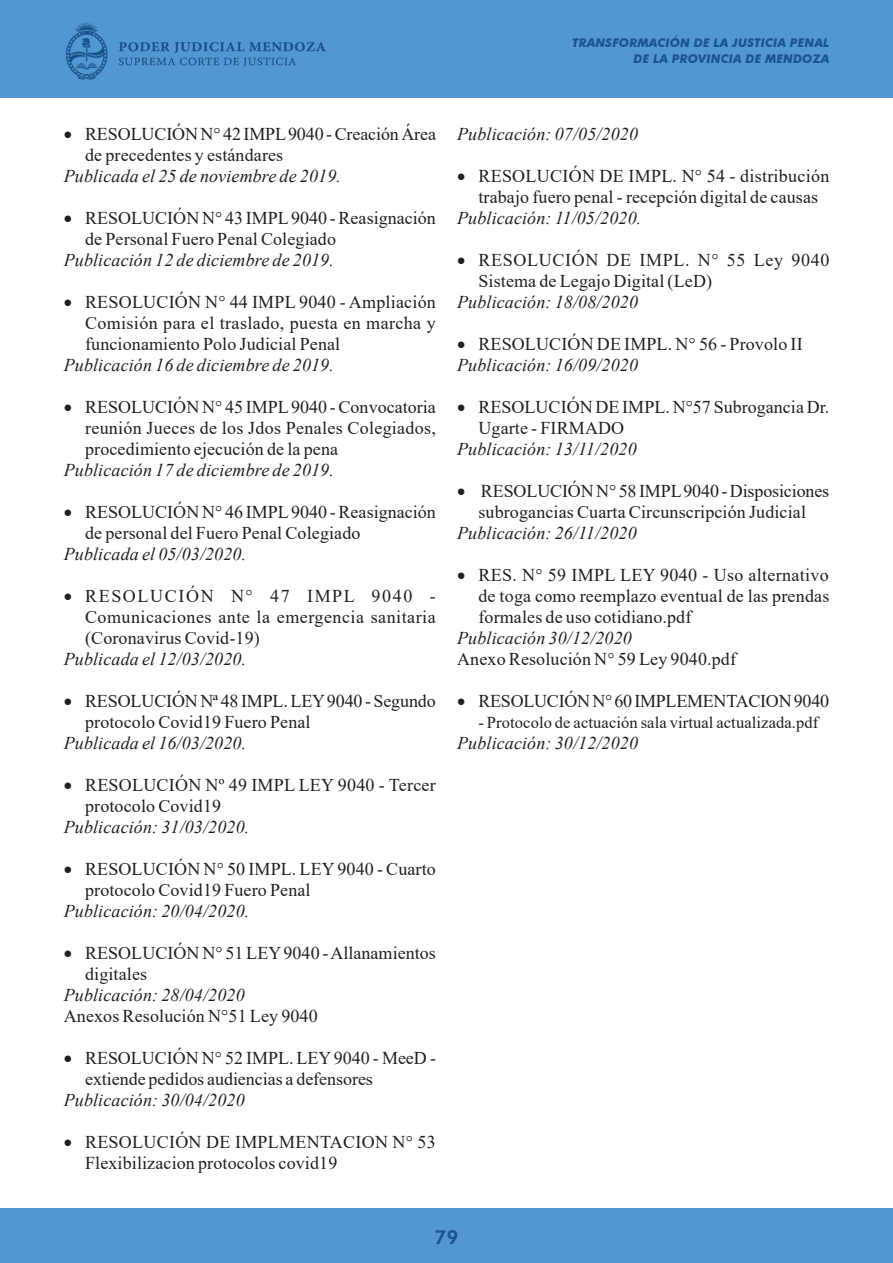
<style>
.page{position:relative;width:893px;height:1263px;background:#fff}
.page>*{position:absolute;margin:0;border:0;box-sizing:border-box;transform-origin:0 0}
.t1{font:800 19.5px "Futura BT";color:#1d5391}
.t2{font:18px/21px "Times New Roman";letter-spacing:.005em;color:#231f20}
.t3{font:italic 18px "Times New Roman";letter-spacing:.005em;color:#231f20}
.t4{font:18px "Times New Roman";letter-spacing:-.015em;color:#231f20}
.t5{font:16.5px "Times New Roman";letter-spacing:.005em;color:#231f20}
.t6{font:italic 700 12px/16.5px "Futura BT";letter-spacing:.01em;color:#1d5391;text-align:right}
</style>
<div class="page">
<div style="left:0;top:0;width:893px;height:98px;background:#5198d2"></div>
<div style="left:0;top:1208px;width:893px;height:55px;background:#5198d2"></div>
<img style="left:66px;top:22px;width:260px;height:58px">
<p class="t6" style="left:572px;top:34px;width:259px">TRANSFORMACIÓN DE LA JUSTICIA PENAL<br>DE LA PROVINCIA DE MENDOZA</p>
<p class="t2" style="left:85px;top:123px;width:352px;text-indent:-21px">• RESOLUCIÓN N° 42 IMPL 9040 - Creación Área de precedentes y estándares</p>
<p class="t3" style="left:64px;top:164px;width:279px">Publicada el 25 de noviembre de 2019.</p>
<p class="t2" style="left:85px;top:207px;width:352px;text-indent:-21px">• RESOLUCIÓN N° 43 IMPL 9040 - Reasignación de Personal Fuero Penal Colegiado</p>
<p class="t3" style="left:64px;top:248px;width:272px">Publicación 12 de diciembre de 2019.</p>
<p class="t2" style="left:85px;top:291px;width:352px;text-align:justify;text-indent:-21px">• RESOLUCIÓN N° 44 IMPL 9040 - Ampliación Comisión para el traslado, puesta en marcha y funcionamiento Polo Judicial Penal</p>
<p class="t3" style="left:64px;top:353px;width:272px">Publicación 16 de diciembre de 2019.</p>
<p class="t2" style="left:85px;top:396px;width:352px;text-align:justify;text-indent:-21px">• RESOLUCIÓN N° 45 IMPL 9040 - Convocatoria reunión Jueces de los Jdos Penales Colegiados, procedimiento ejecución de la pena</p>
<p class="t3" style="left:64px;top:458px;width:272px">Publicación 17 de diciembre de 2019.</p>
<p class="t2" style="left:85px;top:501px;width:352px;text-indent:-21px">• RESOLUCIÓN N° 46 IMPL 9040 - Reasignación de personal del Fuero Penal Colegiado</p>
<p class="t3" style="left:64px;top:542px;width:184px">Publicada el 05/03/2020.</p>
<p class="t2" style="left:85px;top:585px;width:352px;text-align:justify;text-indent:-21px">• RESOLUCIÓN N° 47 IMPL 9040 - Comunicaciones ante la emergencia sanitaria (Coronavirus Covid-19)</p>
<p class="t3" style="left:64px;top:647px;width:184px">Publicada el 12/03/2020.</p>
<p class="t2" style="left:85px;top:690px;width:352px;text-indent:-21px">• RESOLUCIÓN Nª 48 IMPL. LEY 9040 - Segundo protocolo Covid19 Fuero Penal</p>
<p class="t3" style="left:64px;top:731px;width:184px">Publicada el 16/03/2020.</p>
<p class="t2" style="left:85px;top:774px;width:352px;text-indent:-21px">• RESOLUCIÓN Nº 49 IMPL LEY 9040 - Tercer protocolo Covid19</p>
<p class="t3" style="left:64px;top:815px;width:187px">Publicación: 31/03/2020.</p>
<p class="t2" style="left:85px;top:858px;width:352px;text-indent:-21px">• RESOLUCIÓN N° 50 IMPL. LEY 9040 - Cuarto protocolo Covid19 Fuero Penal</p>
<p class="t3" style="left:64px;top:899px;width:187px">Publicación: 20/04/2020.</p>
<p class="t2" style="left:85px;top:942px;width:352px;text-indent:-21px">• RESOLUCIÓN N° 51 LEY 9040 - Allanamientos digitales</p>
<p class="t3" style="left:64px;top:983px;width:182px">Publicación: 28/04/2020</p>
<p class="t2" style="left:64px;top:1005px;width:255px">Anexos Resolución N°51 Ley 9040</p>
<p class="t2" style="left:85px;top:1047px;width:352px;text-indent:-21px">• RESOLUCIÓN N° 52 IMPL. LEY 9040 - MeeD - extiende pedidos audiencias a defensores</p>
<p class="t3" style="left:64px;top:1088px;width:182px">Publicación: 30/04/2020</p>
<p class="t2" style="left:85px;top:1131px;width:352px;text-indent:-21px">• RESOLUCIÓN DE IMPLMENTACION N° 53<br>Flexibilizacion protocolos covid19</p>
<p class="t3" style="left:457px;top:122px;width:182px">Publicación: 07/05/2020</p>
<p class="t2" style="left:457px;top:165px;width:374px;text-align:center">• RESOLUCIÓN DE IMPL. N° 54 - distribución trabajo fuero penal - recepción digital de causas</p>
<p class="t3" style="left:457px;top:206px;width:186px">Publicación: 11/05/2020.</p>
<p class="t2" style="left:478px;top:249px;width:352px;text-indent:-21px">• RESOLUCIÓN DE IMPL. N° 55 Ley 9040<br>Sistema de Legajo Digital (LeD)</p>
<p class="t3" style="left:457px;top:290px;width:182px">Publicación: 18/08/2020</p>
<p class="t2" style="left:457px;top:333px;width:347px">• RESOLUCIÓN DE IMPL. N° 56 - Provolo II</p>
<p class="t3" style="left:457px;top:353px;width:182px">Publicación: 16/09/2020</p>
<p class="t2" style="left:478px;top:396px;width:352px;text-indent:-21px">• RESOLUCIÓN DE IMPL. N°57 Subrogancia Dr.<br>Ugarte - FIRMADO</p>
<p class="t3" style="left:457px;top:437px;width:181px">Publicación: 13/11/2020</p>
<p class="t2" style="left:457px;top:480px;width:374px;text-align:center">• RESOLUCIÓN N° 58 IMPL 9040 - Disposiciones subrogancias Cuarta Circunscripción Judicial</p>
<p class="t3" style="left:457px;top:521px;width:181px">Publicación: 26/11/2020</p>
<p class="t2" style="left:478px;top:564px;width:352px;text-align:justify;text-indent:-21px">• RES. N° 59 IMPL LEY 9040 - Uso alternativo de toga como reemplazo eventual de las prendas formales de uso cotidiano.pdf</p>
<p class="t3" style="left:457px;top:626px;width:176px">Publicación 30/12/2020</p>
<p class="t2" style="left:457px;top:648px;width:280px">Anexo Resolución N° 59 Ley 9040.pdf</p>
<p class="t4" style="left:457px;top:688px;width:373px">• RESOLUCIÓN N° 60 IMPLEMENTACION 9040</p>
<p class="t5" style="left:478px;top:711px;width:342px">- Protocolo de actuación sala virtual actualizada.pdf</p>
<p class="t3" style="left:457px;top:731px;width:182px">Publicación: 30/12/2020</p>
<p class="t1" style="left:435px;top:1225px;width:25px">79</p>
</div>
